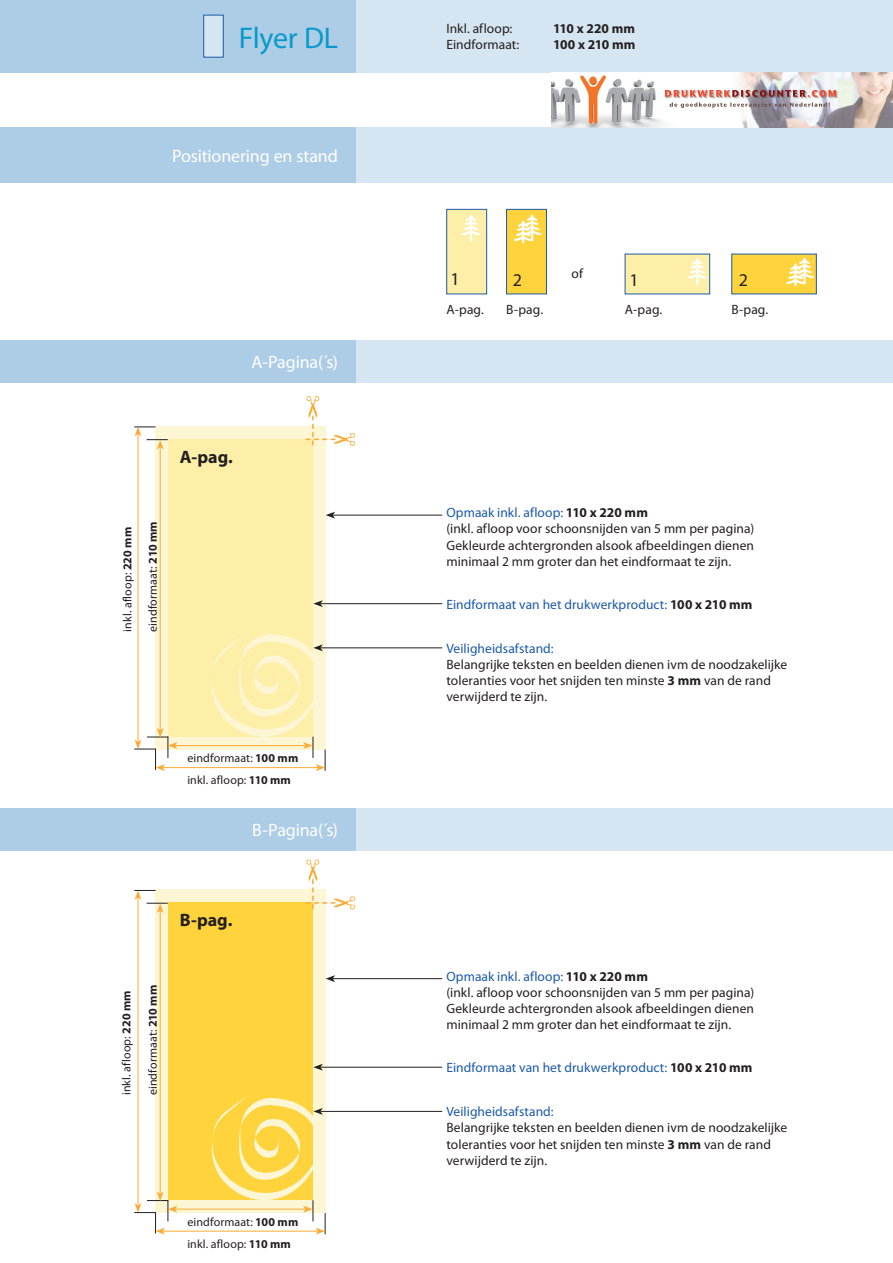
<style>
.page{position:relative;width:893px;height:1263px;background:#fff}
.page>*{position:absolute;margin:0;border:0;box-sizing:border-box;transform-origin:0 0}
.t1{font:30px "Myriad Pro";letter-spacing:-.01em;color:#099acb}
.t2{font:18px "Myriad Pro";letter-spacing:-.01em;color:#fff}
.t3{font:700 18px "Myriad Pro";letter-spacing:-.005em;color:#231f20}
.t4{font:18px "Myriad Pro";color:#231f20}
.t5{font:13.5px/16.2px "Myriad Pro";letter-spacing:.005em;color:#231f20}
.t6{font:13.5px "Myriad Pro";letter-spacing:.005em;color:#1b59a9}
.t7{font:700 13.5px/16.2px "Myriad Pro";letter-spacing:-.015em;color:#231f20}
.t8{font:12px "Myriad Pro";letter-spacing:.01em;color:#231f20}
.s1{font-weight:700}
.s2{color:#1b59a9}
.s3{font-weight:700;color:#231f20}
</style>
<div class="page">
<div style="left:0;top:0;width:893px;height:72px;background:#d5e5f1"></div>
<div style="left:0;top:0;width:355px;height:72px;background:#adcde6"></div>
<div style="left:0;top:128px;width:893px;height:55px;background:#d5e5f1"></div>
<div style="left:0;top:128px;width:355px;height:55px;background:#adcde6"></div>
<div style="left:0;top:340px;width:893px;height:43px;background:#d5e5f1"></div>
<div style="left:0;top:340px;width:355px;height:43px;background:#adcde6"></div>
<div style="left:0;top:808px;width:893px;height:42px;background:#d5e5f1"></div>
<div style="left:0;top:808px;width:355px;height:42px;background:#adcde6"></div>
<img style="left:552px;top:72px;width:341px;height:56px">
<div style="left:156px;top:426px;width:170px;height:323px;background:#fdf6d5"></div>
<div style="left:168px;top:439px;width:145px;height:298px;background:#fdefa8"></div>
<hr style="left:138px;top:434px;width:1px;height:308px;background:#fbab35">
<svg style="left:306px;top:396px;width:49px;height:50px"></svg>
<hr style="left:175px;top:745px;width:130px;height:1px;background:#fbab35">
<hr style="left:163px;top:767px;width:155px;height:1px;background:#fbab35">
<hr style="left:333px;top:515px;width:109px;height:1px;background:#231f20">
<svg style="left:326px;top:512px;width:9px;height:7px"></svg>
<hr style="left:320px;top:603px;width:122px;height:1px;background:#231f20">
<svg style="left:313px;top:600px;width:10px;height:7px"></svg>
<hr style="left:320px;top:647px;width:122px;height:1px;background:#231f20">
<svg style="left:207px;top:634px;width:119px;height:137px"></svg>
<div style="left:203px;top:15px;width:20px;height:42px;background:#d5e5f1;border:1px solid #1b59a9"></div>
<hr style="left:160px;top:447px;width:1px;height:283px;background:#fbab35">
<svg style="left:134px;top:426px;width:34px;height:23px"></svg>
<svg style="left:134px;top:728px;width:43px;height:43px"></svg>
<div style="left:156px;top:890px;width:170px;height:323px;background:#fdf6d5"></div>
<div style="left:168px;top:902px;width:145px;height:298px;background:#ffd33b"></div>
<hr style="left:138px;top:897px;width:1px;height:308px;background:#fbab35">
<svg style="left:306px;top:859px;width:49px;height:50px"></svg>
<hr style="left:175px;top:1209px;width:130px;height:1px;background:#fbab35">
<hr style="left:163px;top:1231px;width:155px;height:1px;background:#fbab35">
<hr style="left:333px;top:978px;width:109px;height:1px;background:#231f20">
<svg style="left:326px;top:975px;width:9px;height:7px"></svg>
<hr style="left:320px;top:1067px;width:122px;height:1px;background:#231f20">
<svg style="left:313px;top:1064px;width:10px;height:7px"></svg>
<hr style="left:320px;top:1111px;width:122px;height:1px;background:#231f20">
<svg style="left:207px;top:1095px;width:119px;height:139px"></svg>
<hr style="left:160px;top:911px;width:1px;height:283px;background:#fbab35">
<svg style="left:134px;top:890px;width:34px;height:23px"></svg>
<svg style="left:134px;top:1191px;width:43px;height:43px"></svg>
<div style="left:625px;top:254px;width:85px;height:40px;background:#fdefa8"></div>
<svg style="left:688px;top:258px;width:19px;height:27px"></svg>
<div style="left:731px;top:254px;width:86px;height:40px;background:#ffd33b"></div>
<svg style="left:786px;top:258px;width:28px;height:28px"></svg>
<div style="left:446px;top:209px;width:41px;height:85px;background:#fdefa8;border:1px solid #1b59a9"></div>
<svg style="left:462px;top:215px;width:18px;height:26px"></svg>
<div style="left:506px;top:209px;width:41px;height:85px;background:#ffd33b;border:1px solid #1b59a9"></div>
<svg style="left:514px;top:215px;width:27px;height:28px"></svg>
<h1 class="t1" style="left:239px;top:19px;width:101px">Flyer DL</h1>
<p class="t5" style="left:446px;top:20px;width:74px">Inkl. afloop:<br>Eindformaat:</p>
<p class="t7" style="left:553px;top:20px;width:84px">110 x 220 mm<br>100 x 210 mm</p>
<h2 class="t2" style="left:172px;top:145px;width:167px">Positionering en stand</h2>
<h2 class="t2" style="left:251px;top:351px;width:88px">A-Pagina(´s)</h2>
<p class="t8" style="left:120px;top:632px;width:106px;rotate:-90deg">inkl. afloop: <span class="s1">220 mm</span></p>
<p class="t8" style="left:145px;top:632px;width:112px;rotate:-90deg">eindformaat: <span class="s1">210 mm</span></p>
<h2 class="t3" style="left:180px;top:445px;width:54px">A-pag.</h2>
<p class="t8" style="left:187px;top:751px;width:112px">eindformaat: <span class="s1">100 mm</span></p>
<p class="t8" style="left:187px;top:773px;width:105px">inkl. afloop: <span class="s1">110 mm</span></p>
<h2 class="t2" style="left:252px;top:819px;width:87px">B-Pagina(´s)</h2>
<p class="t8" style="left:119px;top:1095px;width:106px;rotate:-90deg">inkl. afloop: <span class="s1">220 mm</span></p>
<p class="t8" style="left:145px;top:1095px;width:112px;rotate:-90deg">eindformaat: <span class="s1">210 mm</span></p>
<h2 class="t3" style="left:180px;top:908px;width:54px">B-pag.</h2>
<p class="t8" style="left:187px;top:1214px;width:112px">eindformaat: <span class="s1">100 mm</span></p>
<p class="t8" style="left:187px;top:1236px;width:105px">inkl. afloop: <span class="s1">110 mm</span></p>
<p class="t5" style="left:572px;top:265px;width:13px">of</p>
<h2 class="t4" style="left:451px;top:268px;width:11px">1</h2>
<h2 class="t4" style="left:630px;top:269px;width:11px">1</h2>
<h2 class="t4" style="left:739px;top:269px;width:11px">2</h2>
<p class="t5" style="left:446px;top:301px;width:39px">A-pag.</p>
<p class="t5" style="left:625px;top:301px;width:39px">A-pag.</p>
<h2 class="t4" style="left:513px;top:269px;width:11px">2</h2>
<p class="t5" style="left:506px;top:301px;width:38px">B-pag.</p>
<p class="t5" style="left:731px;top:301px;width:38px">B-pag.</p>
<p class="t5" style="left:446px;top:504px;width:309px"><span class="s2">Opmaak inkl. afloop:</span> <span class="s1">110 x 220 mm<br></span>(inkl. afloop voor schoonsnijden van 5 mm per pagina)<br>Gekleurde achtergronden alsook afbeeldingen dienen minimaal 2 mm groter dan het eindformaat te zijn.</p>
<p class="t6" style="left:446px;top:596px;width:308px">Eindformaat van het drukwerkproduct: <span class="s3">100 x 210 mm</span></p>
<p class="t6" style="left:446px;top:640px;width:109px">Veiligheidsafstand:</p>
<p class="t5" style="left:446px;top:656px;width:342px">Belangrijke teksten en beelden dienen ivm de noodzakelijke toleranties voor het snijden ten minste <span class="s1">3 mm</span> van de rand verwijderd te zijn.</p>
<p class="t5" style="left:446px;top:968px;width:309px"><span class="s2">Opmaak inkl. afloop:</span> <span class="s1">110 x 220 mm<br></span>(inkl. afloop voor schoonsnijden van 5 mm per pagina)<br>Gekleurde achtergronden alsook afbeeldingen dienen minimaal 2 mm groter dan het eindformaat te zijn.</p>
<p class="t6" style="left:446px;top:1059px;width:308px">Eindformaat van het drukwerkproduct: <span class="s3">100 x 210 mm</span></p>
<p class="t6" style="left:446px;top:1103px;width:109px">Veiligheidsafstand:</p>
<p class="t5" style="left:446px;top:1120px;width:342px">Belangrijke teksten en beelden dienen ivm de noodzakelijke toleranties voor het snijden ten minste <span class="s1">3 mm</span> van de rand verwijderd te zijn.</p>
</div>
